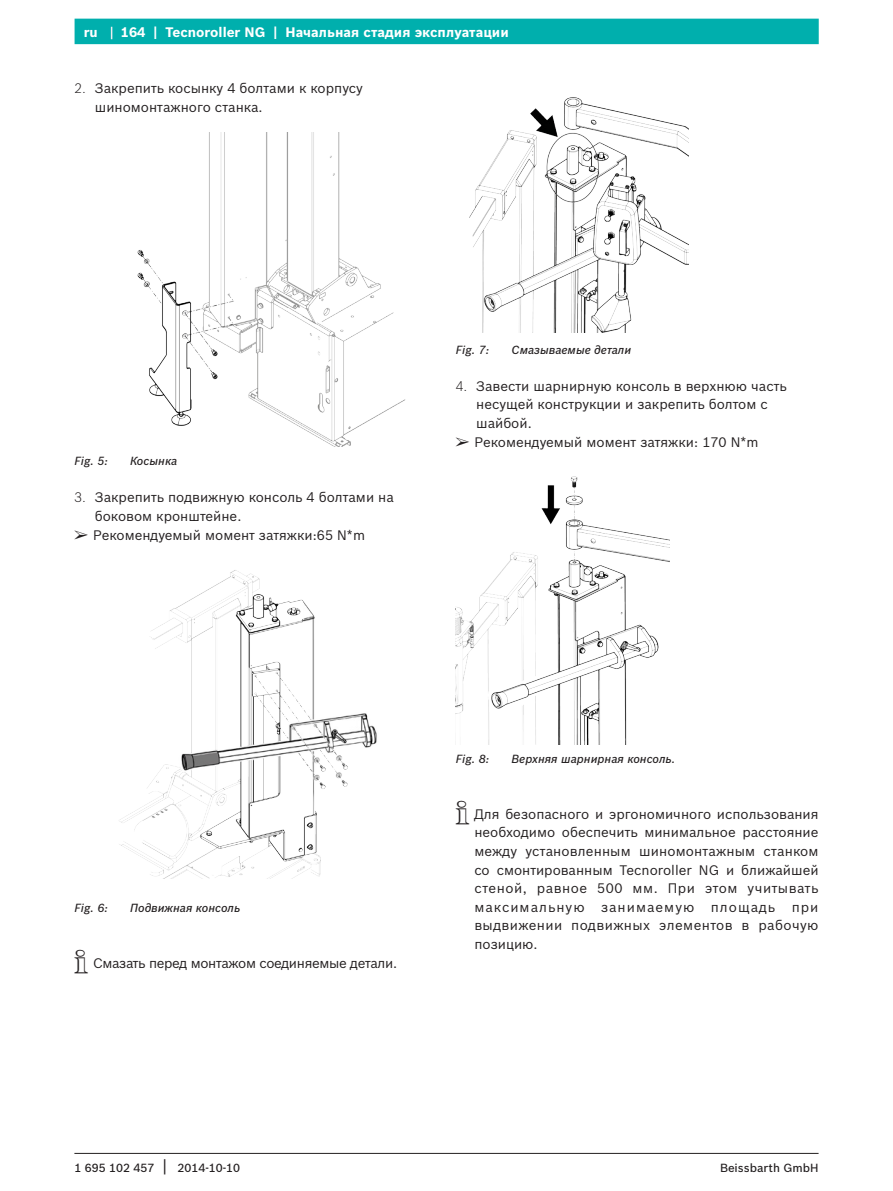
<style>
.page{position:relative;width:893px;height:1191px;background:#fff}
.page>*{position:absolute;margin:0;border:0;box-sizing:border-box;transform-origin:0 0}
.t1{font:13.5px/18.6px "Bosch Sans";color:#231f20}
.t2{font:700 13.5px "Bosch Sans";color:#fff}
.t3{font:13.5px "Bosch Sans";letter-spacing:-.025em;color:#231f20}
.t4{font:italic 500 11.55px "Bosch Sans";color:#231f20}
.t5{font:500 11.55px "Bosch Sans";color:#231f20}
.s1{font-weight:300}
.s2{font-family:"AA Diagnostics";font-size:15px}
.s3{font-family:"AA Diagnostics";font-size:16.5px}
.s4{font-weight:400;font-size:16.5px}
</style>
<div class="page">
<hr style="left:74px;top:1153px;width:745px;height:1px;background:#231f20">
<div style="left:75px;top:19px;width:744px;height:25px;background:#00afad"></div>
<svg style="left:111px;top:27px;width:1px;height:12px"></svg>
<img style="left:137px;top:133px;width:269px;height:313px">
<img style="left:119px;top:570px;width:258px;height:309px">
<img style="left:469px;top:97px;width:219px;height:235px">
<img style="left:456px;top:476px;width:214px;height:268px">
<p class="t2" style="left:84px;top:24px;width:16px">ru</p>
<p class="t2" style="left:121px;top:24px;width:389px">164 | Tecnoroller NG | Начальная стадия эксплуатации</p>
<p class="t1" style="left:95px;top:79px;width:270px;text-indent:-20px"><span class="s1">2.</span> Закрепить косынку 4 болтами к корпусу шиномонтажного станка.</p>
<p class="t4" style="left:74px;top:454px;width:35px">Fig. 5:</p>
<p class="t4" style="left:130px;top:454px;width:48px">Косынка</p>
<p class="t1" style="left:95px;top:488px;width:300px;text-indent:-20px"><span class="s1">3.</span> Закрепить подвижную консоль 4 болтами на боковом кронштейне.</p>
<p class="t1" style="left:75px;top:525px;width:292px"><span class="s2">¶</span> Рекомендуемый момент затяжки:65 N*m</p>
<p class="t4" style="left:456px;top:342px;width:35px">Fig. 7:</p>
<p class="t4" style="left:512px;top:342px;width:121px">Смазываемые детали</p>
<p class="t1" style="left:476px;top:376px;width:312px;text-indent:-20px"><span class="s1">4.</span> Завести шарнирную консоль в верхнюю часть несущей конструкции и закрепить болтом с шайбой.</p>
<p class="t1" style="left:456px;top:432px;width:304px"><span class="s2">¶</span> Рекомендуемый момент затяжки: 170 N*m</p>
<p class="t4" style="left:74px;top:900px;width:35px">Fig. 6:</p>
<p class="t4" style="left:130px;top:900px;width:111px">Подвижная консоль</p>
<p class="t3" style="left:74px;top:954px;width:324px"><span class="s3">i</span> Смазать перед монтажом соединяемые детали.</p>
<p class="t4" style="left:456px;top:751px;width:35px">Fig. 8:</p>
<p class="t4" style="left:512px;top:751px;width:165px">Верхняя шарнирная консоль.</p>
<p class="t1" style="left:474px;top:804px;width:346px;text-align:justify;text-indent:-19px"><span class="s3">i</span> Для безопасного и эргономичного использования необходимо обеспечить минимальное расстояние между установленным шиномонтажным станком со смонтированным Tecnoroller NG и ближайшей стеной, равное 500 мм. При этом учитывать максимальную занимаемую площадь при выдвижении подвижных элементов в рабочую позицию.</p>
<p class="t5" style="left:74px;top:1161px;width:167px">1 695 102 457 <span class="s4">|</span> 2014-10-10</p>
<p class="t5" style="left:720px;top:1161px;width:100px">Beissbarth GmbH</p>
</div>
